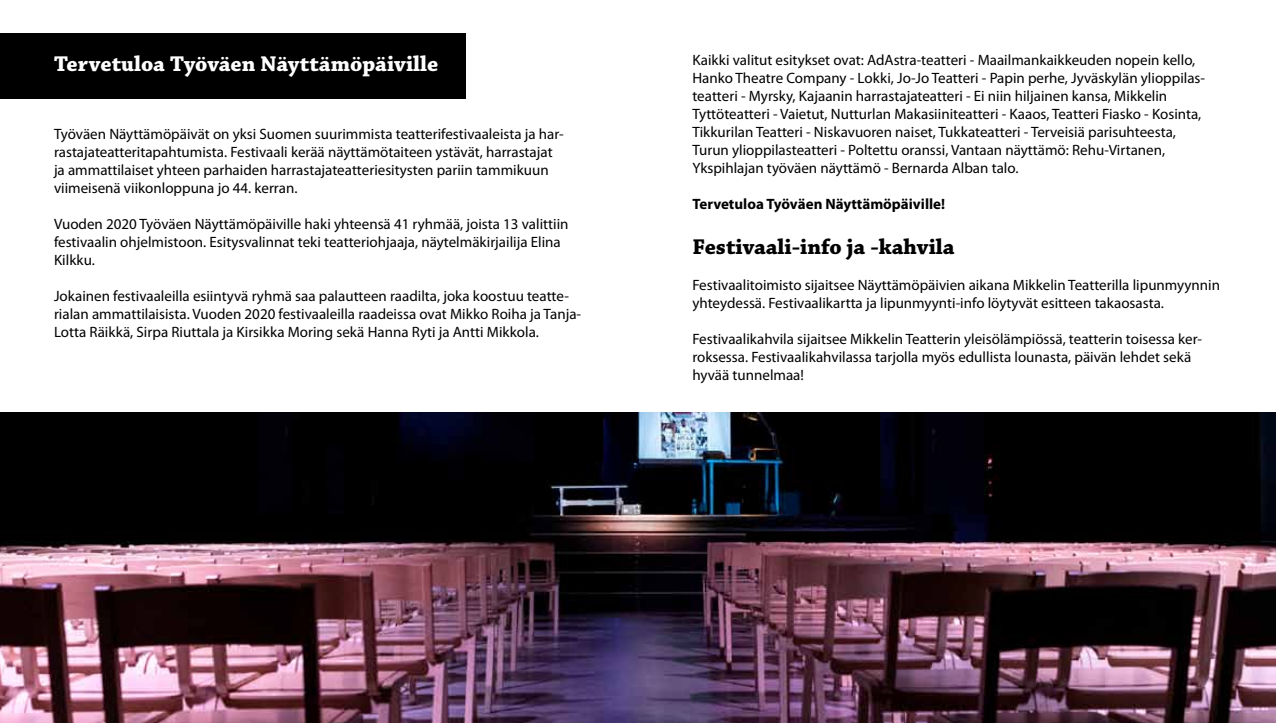
<style>
.page{position:relative;width:1276px;height:723px;background:#fff}
.page>*{position:absolute;margin:0;border:0;box-sizing:border-box;transform-origin:0 0}
.t1{font:700 22.5px "Chaparral Pro";color:#fff}
.t2{font:700 22.5px "Chaparral Pro";color:#000}
.t3{font:15px/18px "Myriad Pro";color:#000}
.t4{font:700 15px "Myriad Pro";color:#000}
</style>
<div class="page">
<img style="left:0;top:412px;width:1276px;height:311px">
<div style="left:0;top:33px;width:465px;height:66px;background:#000"></div>
<h1 class="t1" style="left:54px;top:50px;width:386px">Tervetuloa Työväen Näyttämöpäiville</h1>
<p class="t3" style="left:54px;top:125px;width:511px">Työväen Näyttämöpäivät on yksi Suomen suurimmista teatterifestivaaleista ja har&shy;rastajateatteritapahtumista. Festivaali kerää näyttämötaiteen ystävät, harrastajat ja ammattilaiset yhteen parhaiden harrastajateatteriesitysten pariin tammikuun viimeisenä viikonloppuna jo 44. kerran.</p>
<p class="t3" style="left:54px;top:215px;width:516px">Vuoden 2020 Työväen Näyttämöpäiville haki yhteensä 41 ryhmää, joista 13 valittiin festivaalin ohjelmistoon. Esitysvalinnat teki teatteriohjaaja, näytelmäkirjailija Elina<br>Kilkku.</p>
<p class="t3" style="left:54px;top:287px;width:529px">Jokainen festivaaleilla esiintyvä ryhmä saa palautteen raadilta, joka koostuu teatte&shy;rialan ammattilaisista. Vuoden 2020 festivaaleilla raadeissa ovat Mikko Roiha ja Tanja-<br>Lotta Räikkä, Sirpa Riuttala ja Kirsikka Moring sekä Hanna Ryti ja Antti Mikkola.</p>
<p class="t3" style="left:692px;top:51px;width:514px">Kaikki valitut esitykset ovat: AdAstra-teatteri - Maailmankaikkeuden nopein kello, Hanko Theatre Company - Lokki, Jo-Jo Teatteri - Papin perhe, Jyväskylän ylioppilas&shy;teatteri - Myrsky, Kajaanin harrastajateatteri - Ei niin hiljainen kansa, Mikkelin Tyttöteatteri - Vaietut, Nutturlan Makasiiniteatteri - Kaaos, Teatteri Fiasko - Kosinta, Tikkurilan Teatteri - Niskavuoren naiset, Tukkateatteri - Terveisiä parisuhteesta, Turun ylioppilasteatteri - Poltettu oranssi, Vantaan näyttämö: Rehu-Virtanen, Ykspihlajan työväen näyttämö - Bernarda Alban talo.</p>
<p class="t4" style="left:692px;top:194px;width:254px">Tervetuloa Työväen Näyttämöpäiville!</p>
<h1 class="t2" style="left:692px;top:234px;width:264px">Festivaali-info ja -kahvila</h1>
<p class="t3" style="left:692px;top:276px;width:529px">Festivaalitoimisto sijaitsee Näyttämöpäivien aikana Mikkelin Teatterilla lipunmyynnin yhteydessä. Festivaalikartta ja lipunmyynti-info löytyvät esitteen takaosasta.</p>
<p class="t3" style="left:692px;top:330px;width:511px">Festivaalikahvila sijaitsee Mikkelin Teatterin yleisölämpiössä, teatterin toisessa ker&shy;roksessa. Festivaalikahvilassa tarjolla myös edullista lounasta, päivän lehdet sekä hyvää tunnelmaa!</p>
</div>
